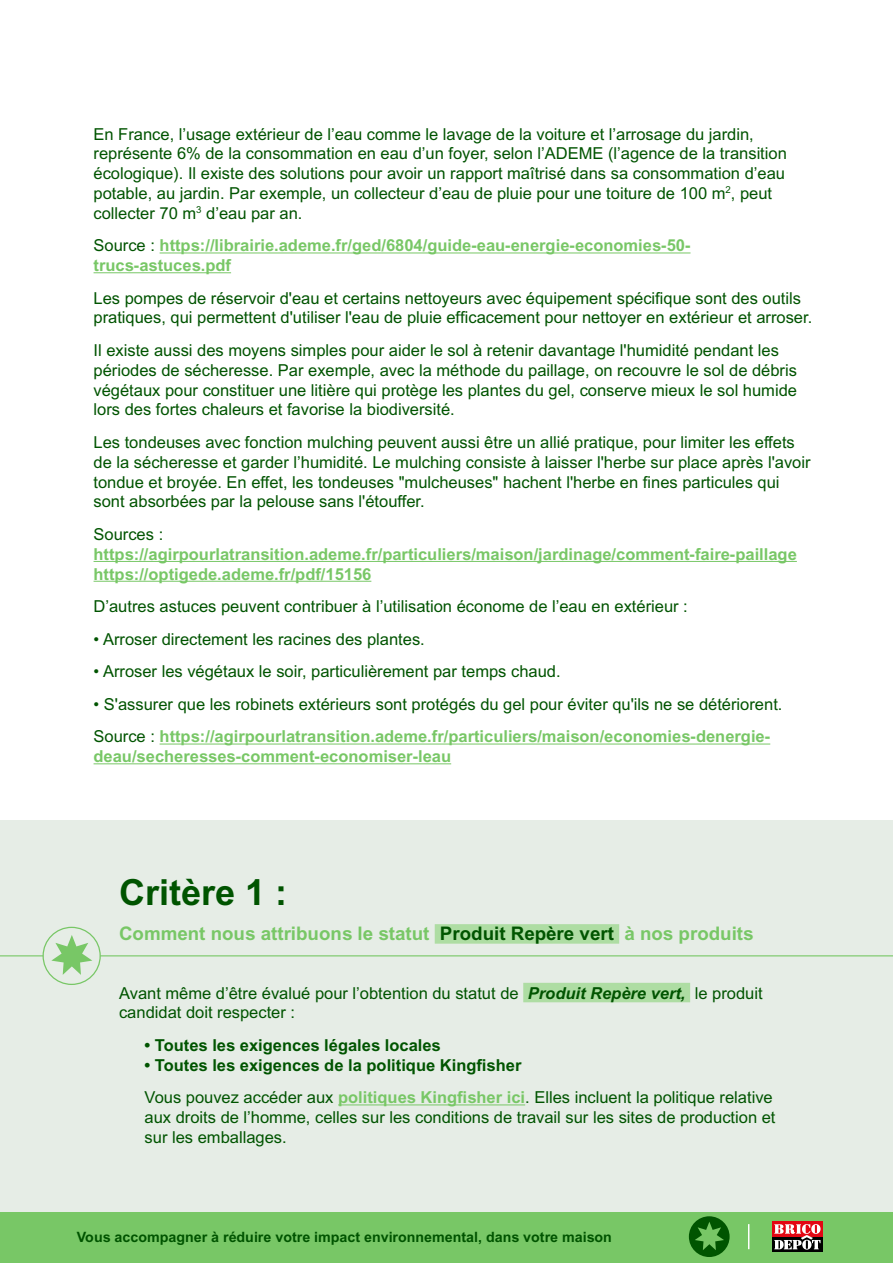
<style>
.page{position:relative;width:893px;height:1263px;background:#fff}
.page>*{position:absolute;margin:0;border:0;box-sizing:border-box;transform-origin:0 0}
.t1{font:700 36px "Arial MT Std";color:#005400}
.t2{font:700 18.75px "Arial MT Std";color:#78c766}
.t3{font:16.5px/19.8px "Arial MT Std";color:#005400}
.t4{font:700 16.5px/19.8px "Arial MT Std";color:#78c766}
.t5{font:700 16.5px "Arial MT Std";color:#005400}
.t6{font:700 14.25px "Arial MT Std";color:#005400}
.s1{font-weight:400;color:#005400}
.s2{font-weight:700;color:#78c766}
.s3{color:#005400}
.s4{font-weight:700;font-style:italic}
.s5{font-weight:700}
</style>
<div class="page">
<div style="left:0;top:1212px;width:893px;height:51px;background:#78c766"></div>
<div style="left:689px;top:1216px;width:41px;height:41px;background:#005400;border-radius:50%"></div>
<svg style="left:695px;top:1222px;width:29px;height:28px"></svg>
<svg style="left:772px;top:1237px;width:50px;height:15px"></svg>
<div style="left:772px;top:1221px;width:50px;height:16px;background:#e30613"></div>
<svg style="left:774px;top:1224px;width:46px;height:25px"></svg>
<svg style="left:748px;top:1224px;width:1px;height:25px"></svg>
<hr style="left:160px;top:253px;width:530px;height:1px;background:#78c766">
<hr style="left:94px;top:272px;width:137px;height:1px;background:#78c766">
<hr style="left:94px;top:561px;width:703px;height:1px;background:#78c766">
<hr style="left:94px;top:581px;width:277px;height:1px;background:#78c766">
<hr style="left:160px;top:744px;width:610px;height:1px;background:#78c766">
<hr style="left:94px;top:763px;width:357px;height:1px;background:#78c766">
<div style="left:0;top:821px;width:893px;height:391px;background:#e6ede6"></div>
<div style="left:523px;top:983px;width:167px;height:19px;background:#aedda3"></div>
<hr style="left:338px;top:1104px;width:187px;height:1px;background:#78c766">
<hr style="left:0;top:955px;width:893px;height:1px;background:#78c766">
<div style="left:43px;top:927px;width:57px;height:57px;background:#e6ede6;border-radius:50%"></div>
<div style="left:43px;top:927px;width:58px;height:58px;border:1px solid #78c766;border-radius:50%"></div>
<svg style="left:51px;top:935px;width:41px;height:40px"></svg>
<div style="left:435px;top:924px;width:184px;height:20px;background:#aedda3"></div>
<p class="t3" style="left:94px;top:124px;width:695px">En France, l’usage extérieur de l’eau comme le lavage de la voiture et l’arrosage du jardin, représente 6% de la consommation en eau d’un foyer, selon l’ADEME (l’agence de la transition écologique). Il existe des solutions pour avoir un rapport maîtrisé dans sa consommation d’eau potable, au jardin. Par exemple, un collecteur d’eau de pluie pour une toiture de 100 m<sup>2</sup>, peut collecter 70 m<sup>3</sup> d’eau par an.</p>
<p class="t4" style="left:94px;top:235px;width:598px"><span class="s1">Source :</span> https://librairie.ademe.fr/ged/6804/guide-eau-energie-economies-50- trucs-astuces.pdf</p>
<p class="t3" style="left:94px;top:288px;width:720px">Les pompes de réservoir d'eau et certains nettoyeurs avec équipement spécifique sont des outils pratiques, qui permettent d'utiliser l'eau de pluie efficacement pour nettoyer en extérieur et arroser.</p>
<p class="t3" style="left:94px;top:340px;width:705px">Il existe aussi des moyens simples pour aider le sol à retenir davantage l'humidité pendant les périodes de sécheresse. Par exemple, avec la méthode du paillage, on recouvre le sol de débris végétaux pour constituer une litière qui protège les plantes du gel, conserve mieux le sol humide lors des fortes chaleurs et favorise la biodiversité.</p>
<p class="t3" style="left:94px;top:432px;width:718px">Les tondeuses avec fonction mulching peuvent aussi être un allié pratique, pour limiter les effets de la sécheresse et garder l’humidité. Le mulching consiste à laisser l'herbe sur place après l'avoir tondue et broyée. En effet, les tondeuses "mulcheuses" hachent l'herbe en fines particules qui sont absorbées par la pelouse sans l'étouffer.</p>
<p class="t3" style="left:94px;top:524px;width:71px">Sources :</p>
<p class="t4" style="left:94px;top:544px;width:705px">https://agirpourlatransition.ademe.fr/particuliers/maison/jardinage/comment-faire-paillage https://optigede.ademe.fr/pdf/15156</p>
<p class="t3" style="left:94px;top:596px;width:596px">D’autres astuces peuvent contribuer à l’utilisation économe de l’eau en extérieur :</p>
<p class="t3" style="left:94px;top:629px;width:333px">• Arroser directement les racines des plantes.</p>
<p class="t3" style="left:94px;top:661px;width:469px">• Arroser les végétaux le soir, particulièrement par temps chaud.</p>
<p class="t3" style="left:94px;top:688px;width:690px;line-height:32.5px">• S'assurer que les robinets extérieurs sont protégés du gel pour éviter qu'ils ne se détériorent.<br>Source : <span class="s2">https://agirpourlatransition.ademe.fr/particuliers/maison/economies-denergie-</span></p>
<p class="t4" style="left:94px;top:746px;width:359px">deau/secheresses-comment-economiser-leau</p>
<h1 class="t1" style="left:119px;top:871px;width:170px">Critère 1 :</h1>
<p class="t2" style="left:119px;top:922px;width:636px">Comment nous attribuons le statut <span class="s3">Produit Repère vert</span> à nos produits</p>
<p class="t3" style="left:119px;top:983px;width:645px">Avant même d’être évalué pour l’obtention du statut de <span class="s4">Produit Repère vert,</span> le produit candidat doit respecter :</p>
<p class="t5" style="left:145px;top:1035px;width:298px">• Toutes les exigences légales locales</p>
<p class="t3" style="left:145px;top:1048px;width:630px;line-height:32.5px"><span class="s5">• Toutes les exigences de la politique Kingfisher<br></span>Vous pouvez accéder aux <span class="s2">politiques Kingfisher ici</span>. Elles incluent la politique relative</p>
<p class="t3" style="left:145px;top:1107px;width:632px">aux droits de l’homme, celles sur les conditions de travail sur les sites de production et sur les emballages.</p>
<p class="t6" style="left:77px;top:1228px;width:537px">Vous accompagner à réduire votre impact environnemental, dans votre maison</p>
</div>
